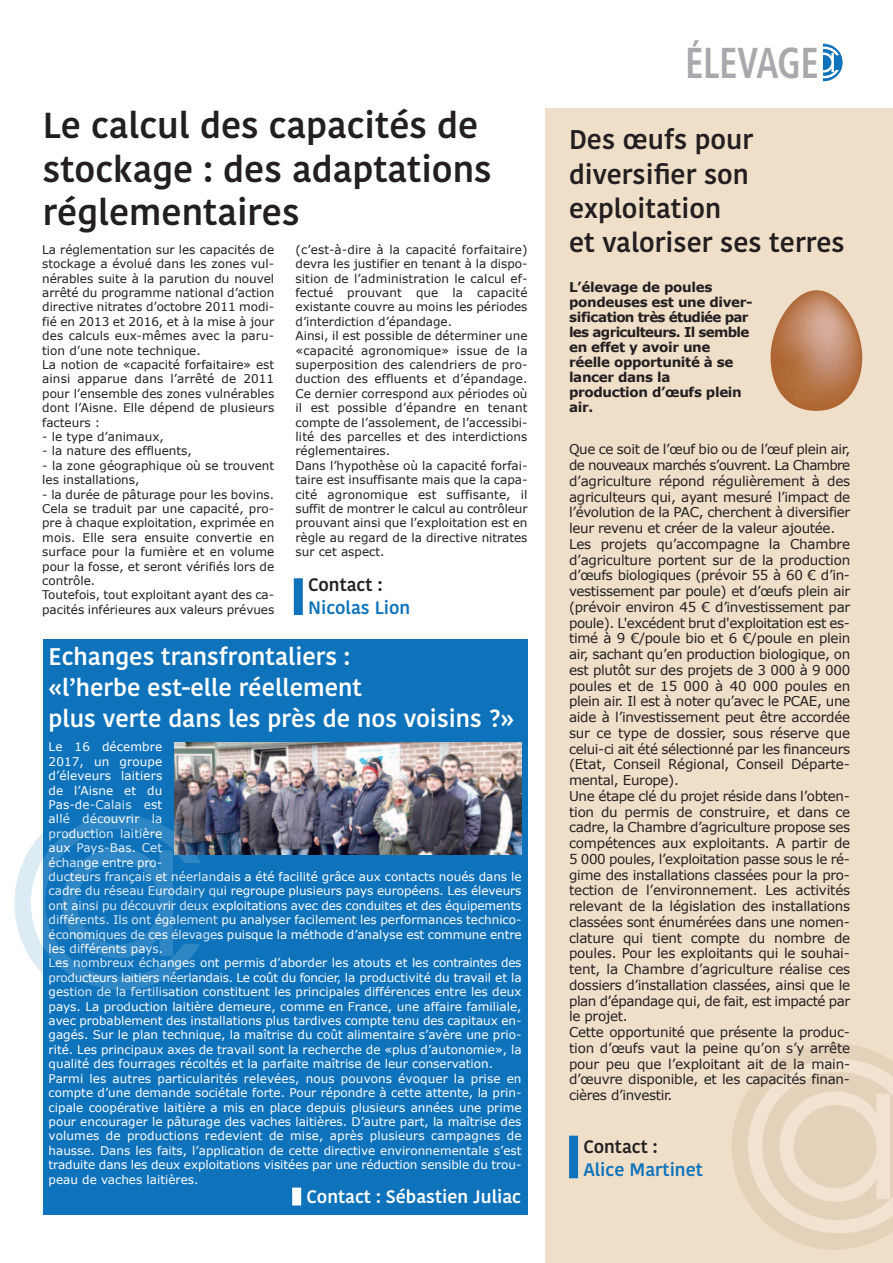
<style>
.page{position:relative;width:893px;height:1263px;background:#fff}
.page>*{position:absolute;margin:0;border:0;box-sizing:border-box;transform-origin:0 0}
.t1{font:700 condensed 43.2px "Frutiger";color:#a8a9ad;scale:.83 1}
.t2{font:600 36px/43.2px "Kohinoor Bangla";color:#231f20}
.t3{font:600 27px/34.2px "Kohinoor Bangla";color:#231f20}
.t4{font:600 24px/31.2px "Kohinoor Bangla";color:#fff}
.t5{font:600 18px "Kohinoor Bangla";color:#0e73bb}
.t6{font:600 18px "Kohinoor Bangla";color:#fff}
.t7{font:600 18px "Kohinoor Bangla";color:#231f20}
.t8{font:13.5px/15.8px "Verdana";letter-spacing:-.025em;color:#231f20}
.t9{font:700 13.5px/15px "Verdana";letter-spacing:-.025em;color:#231f20}
.t10{font:12px/14.4px "Verdana";color:#fff}
.t11{font:12px/14.4px "Verdana";color:#231f20}
</style>
<div class="page">
<div style="left:545px;top:108px;width:348px;height:1155px;background:#efdfc9"></div>
<svg style="left:824px;top:44px;width:19px;height:37px"></svg>
<div style="left:569px;top:1136px;width:9px;height:42px;background:#0e73bb"></div>
<svg style="left:732px;top:1043px;width:161px;height:207px"></svg>
<div style="left:43px;top:640px;width:485px;height:575px;background:#0e73bb"></div>
<div style="left:292px;top:1187px;width:9px;height:18px;background:#fff"></div>
<svg style="left:770px;top:290px;width:92px;height:121px"></svg>
<img style="left:174px;top:742px;width:348px;height:113px">
<svg style="left:17px;top:801px;width:205px;height:189px"></svg>
<div style="left:294px;top:578px;width:9px;height:37px;background:#0e73bb"></div>
<h2 class="t2" style="left:43px;top:106px;width:450px">Le calcul des capacités de stockage : des adaptations réglementaires</h2>
<p class="t11" style="left:42px;top:242px;width:234px">La réglementation sur les capacités de stockage a évolué dans les zones vul&shy;nérables suite à la parution du nouvel arrêté du programme national d’action directive nitrates d’octobre 2011 modi&shy;fié en 2013 et 2016, et à la mise à jour des calculs eux-mêmes avec la paru&shy;tion d’une note technique.<br>La notion de «capacité forfaitaire» est ainsi apparue dans l’arrêté de 2011 pour l’ensemble des zones vulnérables dont l’Aisne. Elle dépend de plusieurs facteurs :</p>
<p class="t11" style="left:42px;top:429px;width:123px">- le type d’animaux,</p>
<p class="t11" style="left:42px;top:443px;width:151px">- la nature des effluents,</p>
<p class="t11" style="left:42px;top:458px;width:234px">- la zone géographique où se trouvent les installations,</p>
<p class="t11" style="left:42px;top:487px;width:234px">- la durée de pâturage pour les bovins.<br>Cela se traduit par une capacité, pro&shy;pre à chaque exploitation, exprimée en mois. Elle sera ensuite convertie en surface pour la fumière et en volume pour la fosse, et seront vérifiés lors de contrôle.<br>Toutefois, tout exploitant ayant des ca&shy;pacités inférieures aux valeurs prévues</p>
<p class="t11" style="left:296px;top:242px;width:234px">(c’est-à-dire à la capacité forfaitaire) devra les justifier en tenant à la dispo&shy;sition de l’administration le calcul ef&shy;fectué prouvant que la capacité existante couvre au moins les périodes d’interdiction d’épandage.<br>Ainsi, il est possible de déterminer une «capacité agronomique» issue de la superposition des calendriers de pro&shy;duction des effluents et d’épandage.<br>Ce dernier correspond aux périodes où il est possible d’épandre en tenant compte de l’assolement, de l’accessibi&shy;lité des parcelles et des interdictions réglementaires.<br>Dans l’hypothèse où la capacité forfai&shy;taire est insuffisante mais que la capa&shy;cité agronomique est suffisante, il suffit de montrer le calcul au contrôleur prouvant ainsi que l’exploitation est en règle au regard de la directive nitrates sur cet aspect.</p>
<h3 class="t7" style="left:308px;top:574px;width:76px">Contact :</h3>
<h3 class="t5" style="left:308px;top:597px;width:104px">Nicolas Lion</h3>
<h3 class="t4" style="left:49px;top:642px;width:467px">Echanges transfrontaliers :<br>«l’herbe est-elle réellement<br>plus verte dans les près de nos voisins ?»</h3>
<p class="t10" style="left:49px;top:739px;width:474px">Le 16 décembre<br>2017, un groupe<br>d’éleveurs laitiers<br>de l’Aisne et du<br>Pas-de-Calais est<br>allé découvrir la<br>production laitière<br>aux Pays-Bas. Cet<br>échange entre pro-<br>ducteurs français et néerlandais a été facilité grâce aux contacts noués dans le cadre du réseau Eurodairy qui regroupe plusieurs pays européens. Les éleveurs ont ainsi pu découvrir deux exploitations avec des conduites et des équipements différents. Ils ont également pu analyser facilement les performances technico&shy;économiques de ces élevages puisque la méthode d’analyse est commune entre les différents pays.<br>Les nombreux échanges ont permis d’aborder les atouts et les contraintes des producteurs laitiers néerlandais. Le coût du foncier, la productivité du travail et la gestion de la fertilisation constituent les principales différences entre les deux pays. La production laitière demeure, comme en France, une affaire familiale, avec probablement des installations plus tardives compte tenu des capitaux en&shy;gagés. Sur le plan technique, la maîtrise du coût alimentaire s’avère une prio&shy;rité. Les principaux axes de travail sont la recherche de «plus d’autonomie», la qualité des fourrages récoltés et la parfaite maîtrise de leur conservation.<br>Parmi les autres particularités relevées, nous pouvons évoquer la prise en compte d’une demande sociétale forte. Pour répondre à cette attente, la prin&shy;cipale coopérative laitière a mis en place depuis plusieurs années une prime pour encourager le pâturage des vaches laitières. D’autre part, la maîtrise des volumes de productions redevient de mise, après plusieurs campagnes de hausse. Dans les faits, l’application de cette directive environnementale s’est traduite dans les deux exploitations visitées par une réduction sensible du trou&shy;peau de vaches laitières.</p>
<h3 class="t6" style="left:307px;top:1186px;width:216px">Contact : Sébastien Juliac</h3>
<h1 class="t1" style="left:685px;top:46px;width:162px">ÉLEVAGE</h1>
<h3 class="t3" style="left:569px;top:124px;width:277px">Des œufs pour diversifier son exploitation<br>et valoriser ses terres</h3>
<p class="t9" style="left:569px;top:279px;width:185px">L’élevage de poules pondeuses est une diver&shy;sification très étudiée par les agriculteurs. Il semble en effet y avoir une réelle opportunité à se lancer dans la production d’œufs plein air.</p>
<p class="t8" style="left:569px;top:441px;width:283px">Que ce soit de l’œuf bio ou de l’œuf plein air, de nouveaux marchés s’ouvrent. La Chambre d’agriculture répond régulièrement à des agriculteurs qui, ayant mesuré l’impact de l’évolution de la PAC, cherchent à diversifier leur revenu et créer de la valeur ajoutée.<br>Les projets qu’accompagne la Chambre d’agriculture portent sur de la production d’œufs biologiques (prévoir 55 à 60 € d’in&shy;vestissement par poule) et d’œufs plein air (prévoir environ 45 € d’investissement par poule). L'excédent brut d'exploitation est es&shy;timé à 9 €/poule bio et 6 €/poule en plein air, sachant qu’en production biologique, on est plutôt sur des projets de 3 000 à 9 000 poules et de 15 000 à 40 000 poules en plein air. Il est à noter qu’avec le PCAE, une aide à l’investissement peut être accordée sur ce type de dossier, sous réserve que celui-ci ait été sélectionné par les financeurs (Etat, Conseil Régional, Conseil Départe&shy;mental, Europe).<br>Une étape clé du projet réside dans l’obten&shy;tion du permis de construire, et dans ce cadre, la Chambre d’agriculture propose ses compétences aux exploitants. A partir de 5 000 poules, l’exploitation passe sous le ré&shy;gime des installations classées pour la pro&shy;tection de l’environnement. Les activités relevant de la législation des installations classées sont énumérées dans une nomen&shy;clature qui tient compte du nombre de poules. Pour les exploitants qui le souhai&shy;tent, la Chambre d’agriculture réalise ces dossiers d’installation classées, ainsi que le plan d’épandage qui, de fait, est impacté par le projet.<br>Cette opportunité que présente la produc&shy;tion d’œufs vaut la peine qu’on s’y arrête pour peu que l’exploitant ait de la main&shy;d’œuvre disponible, et les capacités finan&shy;cières d’investir.</p>
<h3 class="t7" style="left:583px;top:1136px;width:76px">Contact :</h3>
<h3 class="t5" style="left:583px;top:1159px;width:121px">Alice Martinet</h3>
</div>
